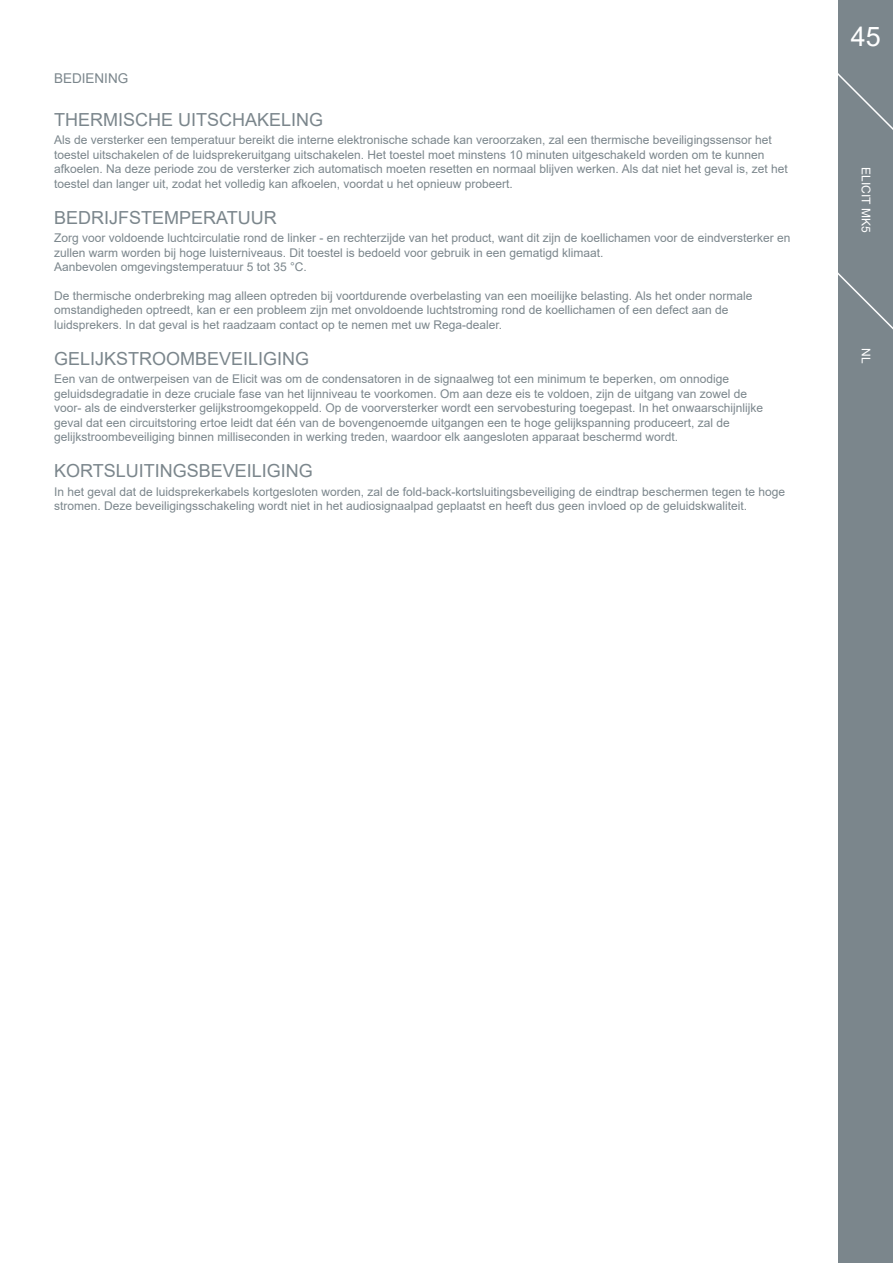
<style>
.page{position:relative;width:893px;height:1263px;background:#fff}
.page>*{position:absolute;margin:0;border:0;box-sizing:border-box;transform-origin:0 0}
.t1{font:27px "Arial";color:#fff}
.t2{font:18px "Arial";color:#7b868c}
.t3{font:13.5px "Arial";color:#7b868c}
.t4{font:12px/14.4px "Arial";color:#7b868c}
.t5{font:12px "Arial";color:#fff}
</style>
<div class="page">
<div style="left:839px;top:0;width:54px;height:1263px;background:#7b868c"></div>
<svg style="left:838px;top:71px;width:55px;height:75px"></svg>
<svg style="left:838px;top:270px;width:55px;height:75px"></svg>
<p class="t3" style="left:54px;top:69px;width:76px">BEDIENING</p>
<h2 class="t2" style="left:54px;top:107px;width:271px">THERMISCHE UITSCHAKELING</h2>
<p class="t4" style="left:54px;top:133px;width:735px">Als de versterker een temperatuur bereikt die interne elektronische schade kan veroorzaken, zal een thermische beveiligingssensor het toestel uitschakelen of de luidsprekeruitgang uitschakelen. Het toestel moet minstens 10 minuten uitgeschakeld worden om te kunnen afkoelen. Na deze periode zou de versterker zich automatisch moeten resetten en normaal blijven werken. Als dat niet het geval is, zet het toestel dan langer uit, zodat het volledig kan afkoelen, voordat u het opnieuw probeert.</p>
<h2 class="t2" style="left:54px;top:205px;width:224px">BEDRIJFSTEMPERATUUR</h2>
<p class="t4" style="left:54px;top:231px;width:738px">Zorg voor voldoende luchtcirculatie rond de linker - en rechterzijde van het product, want dit zijn de koellichamen voor de eindversterker en zullen warm worden bij hoge luisterniveaus. Dit toestel is bedoeld voor gebruik in een gematigd klimaat.<br>Aanbevolen omgevingstemperatuur 5 tot 35 °C.</p>
<p class="t4" style="left:54px;top:288px;width:700px">De thermische onderbreking mag alleen optreden bij voortdurende overbelasting van een moeilijke belasting. Als het onder normale omstandigheden optreedt, kan er een probleem zijn met onvoldoende luchtstroming rond de koellichamen of een defect aan de luidsprekers. In dat geval is het raadzaam contact op te nemen met uw Rega-dealer.</p>
<h2 class="t2" style="left:54px;top:346px;width:257px">GELIJKSTROOMBEVEILIGING</h2>
<p class="t4" style="left:54px;top:372px;width:710px">Een van de ontwerpeisen van de Elicit was om de condensatoren in de signaalweg tot een minimum te beperken, om onnodige geluidsdegradatie in deze cruciale fase van het lijnniveau te voorkomen. Om aan deze eis te voldoen, zijn de uitgang van zowel de voor- als de eindversterker gelijkstroomgekoppeld. Op de voorversterker wordt een servobesturing toegepast. In het onwaarschijnlijke geval dat een circuitstoring ertoe leidt dat één van de bovengenoemde uitgangen een te hoge gelijkspanning produceert, zal de gelijkstroombeveiliging binnen milliseconden in werking treden, waardoor elk aangesloten apparaat beschermd wordt.</p>
<h2 class="t2" style="left:54px;top:458px;width:260px">KORTSLUITINGSBEVEILIGING</h2>
<p class="t4" style="left:54px;top:484px;width:733px">In het geval dat de luidsprekerkabels kortgesloten worden, zal de fold-back-kortsluitingsbeveiliging de eindtrap beschermen tegen te hoge stromen. Deze beveiligingsschakeling wordt niet in het audiosignaalpad geplaatst en heeft dus geen invloed op de geluidskwaliteit.</p>
<h1 class="t1" style="left:851px;top:18px;width:32px">45</h1>
<p class="t5" style="left:874px;top:167px;width:67px;rotate:90deg">ELICIT MK5</p>
<p class="t5" style="left:874px;top:348px;width:17px;rotate:90deg">NL</p>
</div>
